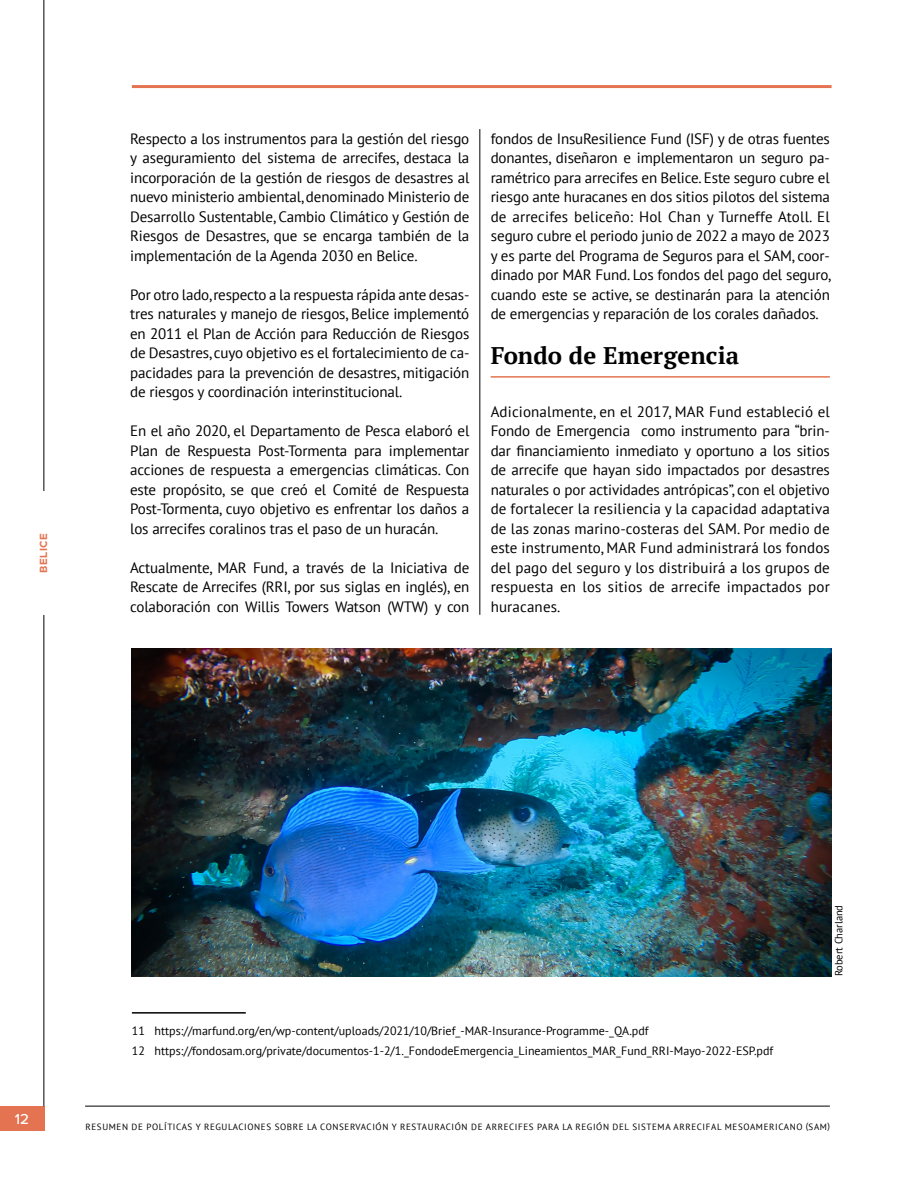
<style>
.page{position:relative;width:915px;height:1191px;background:#fff}
.page>*{position:absolute;margin:0;border:0;box-sizing:border-box;transform-origin:0 0}
.t1{font:700 24px "PT Serif";color:#000}
.t2{font:15px/19.5px "PT Sans";letter-spacing:-.01em;color:#000;text-align:justify}
.t3{font:500 15px "Proxima Nova";color:#fff}
.t4{font:12px/19.2px "PT Sans";color:#000}
.t5{font:10.5px "PT Sans";letter-spacing:-.01em;color:#000}
.t6{font:700 10.5px "Metropolis";letter-spacing:.05em;color:#e47451}
.t7{font:9px "PT Sans";letter-spacing:.07em;color:#000}
</style>
<div class="page">
<hr style="left:85px;top:1105px;width:744px;height:1px;background:#000">
<div style="left:0;top:1106px;width:44px;height:24px;background:#e47451"></div>
<hr style="left:44px;top:0;width:1px;height:1106px;background:#000">
<div style="left:31px;top:491px;width:24px;height:124px;background:#fff"></div>
<hr style="left:132px;top:85px;width:699px;height:3px;background:#e47451">
<hr style="left:132px;top:1012px;width:114px;height:1px;background:#000">
<hr style="left:490px;top:376px;width:339px;height:1px;background:#e47451">
<img style="left:132px;top:648px;width:699px;height:328px">
<hr style="left:479px;top:129px;width:1px;height:486px;background:#000">
<p class="t6" style="left:37px;top:573px;width:41px;rotate:-90deg">BELICE</p>
<p class="t2" style="left:130px;top:128px;width:340px">Respecto a los instrumentos para la gestión del riesgo y aseguramiento del sistema de arrecifes, destaca la incorporación de la gestión de riesgos de desastres al nuevo ministerio ambiental, denominado Ministerio de Desarrollo Sustentable, Cambio Climático y Gestión de Riesgos de Desastres, que se encarga también de la implementación de la Agenda 2030 en Belice.</p>
<p class="t2" style="left:130px;top:284px;width:340px">Por otro lado, respecto a la respuesta rápida ante desas&shy;tres naturales y manejo de riesgos, Belice implementó en 2011 el Plan de Acción para Reducción de Riesgos de Desastres, cuyo objetivo es el fortalecimiento de ca&shy;pacidades para la prevención de desastres, mitigación de riesgos y coordinación interinstitucional.</p>
<p class="t2" style="left:130px;top:421px;width:340px">En el año 2020, el Departamento de Pesca elaboró el Plan de Respuesta Post-Tormenta para implementar acciones de respuesta a emergencias climáticas. Con este propósito, se que creó el Comité de Respuesta Post-Tormenta, cuyo objetivo es enfrentar los daños a los arrecifes coralinos tras el paso de un huracán.</p>
<p class="t2" style="left:130px;top:557px;width:340px">Actualmente, MAR Fund, a través de la Iniciativa de Rescate de Arrecifes (RRI, por sus siglas en inglés), en colaboración con Willis Towers Watson (WTW) y con</p>
<p class="t2" style="left:490px;top:128px;width:342px">fondos de InsuResilience Fund (ISF) y de otras fuentes donantes, diseñaron e implementaron un seguro pa&shy;ramétrico para arrecifes en Belice. Este seguro cubre el riesgo ante huracanes en dos sitios pilotos del sistema de arrecifes beliceño: Hol Chan y Turneffe Atoll. El seguro cubre el periodo junio de 2022 a mayo de 2023 y es parte del Programa de Seguros para el SAM, coor&shy;dinado por MAR Fund. Los fondos del pago del seguro, cuando este se active, se destinarán para la atención de emergencias y reparación de los corales dañados.</p>
<h1 class="t1" style="left:490px;top:340px;width:250px">Fondo de Emergencia</h1>
<p class="t2" style="left:490px;top:401px;width:340px">Adicionalmente, en el 2017, MAR Fund estableció el Fondo de Emergencia como instrumento para “brin&shy;dar financiamiento inmediato y oportuno a los sitios de arrecife que hayan sido impactados por desastres naturales o por actividades antrópicas”, con el objetivo de fortalecer la resiliencia y la capacidad adaptativa de las zonas marino-costeras del SAM. Por medio de este instrumento, MAR Fund administrará los fondos del pago del seguro y los distribuirá a los grupos de respuesta en los sitios de arrecife impactados por huracanes.</p>
<p class="t3" style="left:15px;top:1108px;width:16px">12</p>
<p class="t4" style="left:132px;top:1021px;width:642px">11 https://marfund.org/en/wp-content/uploads/2021/10/Brief_-MAR-Insurance-Programme-_QA.pdf<br>12 https://fondosam.org/private/documentos-1-2/1._FondodeEmergencia_Lineamientos_MAR_Fund_RRI-Mayo-2022-ESP.pdf</p>
<p class="t5" style="left:831px;top:976px;width:73px;rotate:-90deg">Robert Charland</p>
<p class="t7" style="left:85px;top:1120px;width:745px">RESUMEN DE POLÍTICAS Y REGULACIONES SOBRE LA CONSERVACIÓN Y RESTAURACIÓN DE ARRECIFES PARA LA REGIÓN DEL SISTEMA ARRECIFAL MESOAMERICANO (SAM)</p>
</div>
